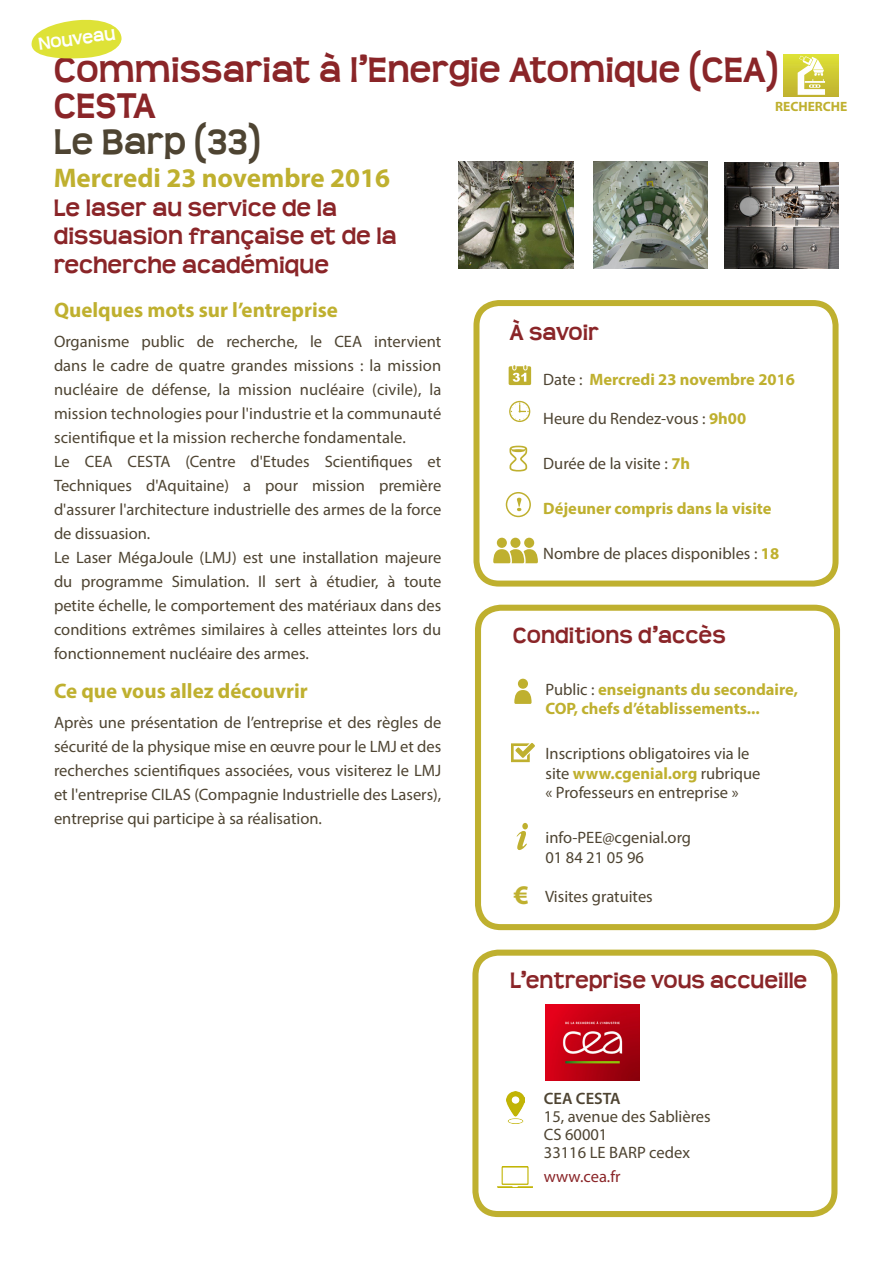
<style>
.page{position:relative;width:893px;height:1263px;background:#fff}
.page>*{position:absolute;margin:0;border:0;box-sizing:border-box;transform-origin:0 0}
.t1{font:700 36px/36px "Teen";color:#8a2528}
.t2{font:700 36px "Teen";color:#4e4432}
.t3{font:700 27px "Myriad Pro";color:#bfb02f}
.t4{font:700 24px/28.5px "Teen";color:#8a2528}
.t5{font:700 22.5px "Teen";color:#8a2528}
.t6{font:700 21px "Myriad Pro";color:#bfb02f}
.t7{font:700 18px "Teen";color:#fff}
.t8{font:16.5px/24px "Myriad Pro";color:#4e4432;text-align:justify}
.t9{font:700 16.5px/19.6px "Myriad Pro";color:#bfb02f}
.t10{font:16.5px "Myriad Pro";color:#8a2528}
.t11{font:600 16.5px "Myriad Pro";color:#4e4432}
.t12{font:700 13.5px "Myriad Pro";color:#bfb02f}
.s1{font-weight:400;color:#4e4432}
.s2{font-weight:700;color:#bfb02f}
</style>
<div class="page">
<div style="left:784px;top:54px;width:55px;height:43px;background:linear-gradient(to bottom,#dee136,#bfb030)"></div>
<svg style="left:798px;top:56px;width:27px;height:39px"></svg>
<img style="left:593px;top:162px;width:114px;height:106px">
<div style="left:472px;top:949px;width:365px;height:268px;border:6px solid #bfb02f;border-radius:23px"></div>
<img style="left:725px;top:162px;width:114px;height:107px">
<img style="left:459px;top:162px;width:114px;height:106px">
<img style="left:507px;top:1091px;width:18px;height:33px">
<img style="left:497px;top:1166px;width:35px;height:21px">
<img style="left:546px;top:1005px;width:93px;height:76px">
<div style="left:475px;top:605px;width:365px;height:325px;border:6px solid #bfb02f;border-radius:23px"></div>
<svg style="left:514px;top:690px;width:18px;height:14px"></svg>
<div style="left:518px;top:679px;width:10px;height:10px;background:#bfb02f;border-radius:50%"></div>
<svg style="left:516px;top:823px;width:12px;height:27px"></svg>
<svg style="left:511px;top:743px;width:24px;height:19px"></svg>
<svg style="left:31px;top:19px;width:91px;height:40px"></svg>
<div style="left:473px;top:300px;width:365px;height:287px;border:6px solid #bfb02f;border-radius:23px"></div>
<div style="left:497px;top:538px;width:10px;height:10px;background:#bfb02f;border-radius:50%"></div>
<div style="left:510px;top:538px;width:10px;height:10px;background:#bfb02f;border-radius:50%"></div>
<svg style="left:493px;top:549px;width:45px;height:14px"></svg>
<div style="left:524px;top:538px;width:10px;height:10px;background:#bfb02f;border-radius:50%"></div>
<svg style="left:509px;top:446px;width:18px;height:25px"></svg>
<svg style="left:509px;top:401px;width:21px;height:21px"></svg>
<svg style="left:509px;top:365px;width:22px;height:20px"></svg>
<div style="left:506px;top:492px;width:25px;height:25px;border:2px solid #bfb02f;border-radius:50%"></div>
<svg style="left:517px;top:498px;width:4px;height:13px"></svg>
<p class="t7" style="left:37px;top:33px;width:79px;rotate:-8deg">Nouveau</p>
<p class="t1" style="left:54px;top:52px;width:726px">Commissariat à l’Energie Atomique (CEA)<br>CESTA</p>
<p class="t2" style="left:54px;top:121px;width:208px">Le Barp (33)</p>
<p class="t3" style="left:54px;top:160px;width:338px">Mercredi 23 novembre 2016</p>
<p class="t4" style="left:54px;top:194px;width:344px">Le laser au service de la dissuasion française et de la recherche académique</p>
<p class="t6" style="left:54px;top:296px;width:286px">Quelques mots sur l’entreprise</p>
<p class="t8" style="left:54px;top:329px;width:389px">Organisme public de recherche, le CEA intervient dans le cadre de quatre grandes missions : la mission nucléaire de défense, la mission nucléaire (civile), la mission technologies pour l'industrie et la communauté scientifique et la mission recherche fondamentale.</p>
<p class="t8" style="left:54px;top:449px;width:389px">Le CEA CESTA (Centre d'Etudes Scientifiques et Techniques d'Aquitaine) a pour mission première d'assurer l'architecture industrielle des armes de la force de dissuasion.</p>
<p class="t8" style="left:54px;top:545px;width:389px">Le Laser MégaJoule (LMJ) est une installation majeure du programme Simulation. Il sert à étudier, à toute petite échelle, le comportement des matériaux dans des conditions extrêmes similaires à celles atteintes lors du fonctionnement nucléaire des armes.</p>
<p class="t6" style="left:54px;top:677px;width:255px">Ce que vous allez découvrir</p>
<p class="t8" style="left:54px;top:710px;width:389px">Après une présentation de l’entreprise et des règles de sécurité de la physique mise en œuvre pour le LMJ et des recherches scientifiques associées, vous visiterez le LMJ et l'entreprise CILAS (Compagnie Industrielle des Lasers), entreprise qui participe à sa réalisation.</p>
<p class="t12" style="left:775px;top:98px;width:74px">RECHERCHE</p>
<p class="t5" style="left:510px;top:319px;width:91px">À savoir</p>
<p class="t9" style="left:543px;top:369px;width:253px"><span class="s1">Date :</span> Mercredi 23 novembre 2016</p>
<p class="t8" style="left:543px;top:406px;width:204px">Heure du Rendez-vous : <span class="s2">9h00</span></p>
<p class="t8" style="left:543px;top:451px;width:148px">Durée de la visite : <span class="s2">7h</span></p>
<p class="t9" style="left:543px;top:498px;width:230px">Déjeuner compris dans la visite</p>
<p class="t8" style="left:543px;top:541px;width:237px">Nombre de places disponibles : <span class="s2">18</span></p>
<p class="t5" style="left:513px;top:623px;width:214px">Conditions d’accès</p>
<p class="t9" style="left:545px;top:679px;width:254px"><span class="s1">Public :</span> enseignants du secondaire,<br>COP, chefs d’établissements...</p>
<p class="t8" style="left:545px;top:744px;width:217px;line-height:19.5px;text-align:left">Inscriptions obligatoires via le site <span class="s2">www.cgenial.org</span> rubrique « Professeurs en entreprise »</p>
<p class="t8" style="left:545px;top:826px;width:147px">info-PEE@cgenial.org</p>
<p class="t8" style="left:545px;top:845px;width:100px">01 84 21 05 96</p>
<p class="t3" style="left:514px;top:877px;width:16px">€</p>
<p class="t8" style="left:545px;top:885px;width:109px">Visites gratuites</p>
<p class="t5" style="left:510px;top:967px;width:299px">L’entreprise vous accueille</p>
<p class="t11" style="left:544px;top:1088px;width:78px">CEA CESTA</p>
<p class="t8" style="left:544px;top:1104px;width:168px">15, avenue des Sablières</p>
<p class="t8" style="left:544px;top:1122px;width:65px">CS 60001</p>
<p class="t8" style="left:544px;top:1140px;width:148px">33116 LE BARP cedex</p>
<p class="t10" style="left:544px;top:1166px;width:78px">www.cea.fr</p>
</div>
